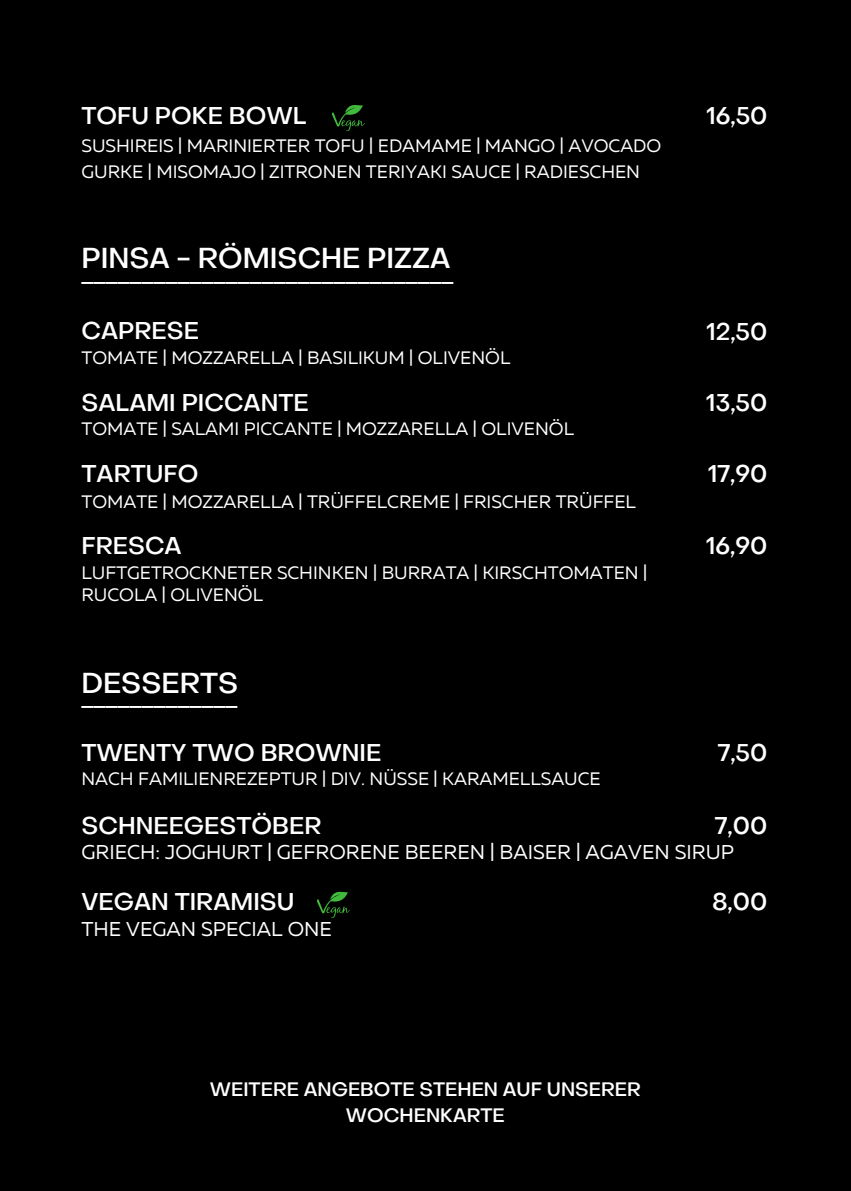
<style>
.page{position:relative;width:851px;height:1191px;background:#fff}
.page>*{position:absolute;margin:0;border:0;box-sizing:border-box;transform-origin:0 0}
.t1{font:500 28.6px "Object Sans";color:#fff}
.t2{font:500 24px "Object Sans";color:#fff}
.t3{font:20px "Muller";color:#fff}
.t4{font:500 19.2px "Object Sans";color:#fff}
.t5{font:18px "Muller";color:#fff}
</style>
<div class="page">
<div style="left:0;top:0;width:850px;height:1190px;background:#000"></div>
<svg style="left:317px;top:891px;width:32px;height:27px"></svg>
<svg style="left:332px;top:105px;width:32px;height:26px"></svg>
<p class="t2" style="left:81px;top:107px;width:226px">TOFU POKE BOWL</p>
<p class="t2" style="left:706px;top:107px;width:62px">16,50</p>
<p class="t5" style="left:81px;top:138px;width:581px">SUSHIREIS | MARINIERTER TOFU | EDAMAME | MANGO | AVOCADO</p>
<p class="t5" style="left:81px;top:164px;width:560px">GURKE | MISOMAJO | ZITRONEN TERIYAKI SAUCE | RADIESCHEN</p>
<p class="t1" style="left:81px;top:247px;width:370px">PINSA - RÖMISCHE PIZZA</p>
<p class="t2" style="left:81px;top:264px;width:373px">_______________________________</p>
<p class="t2" style="left:81px;top:321px;width:119px">CAPRESE</p>
<p class="t5" style="left:81px;top:351px;width:430px">TOMATE | MOZZARELLA | BASILIKUM | OLIVENÖL</p>
<p class="t2" style="left:706px;top:322px;width:62px">12,50</p>
<p class="t2" style="left:81px;top:393px;width:229px">SALAMI PICCANTE</p>
<p class="t2" style="left:706px;top:393px;width:62px">13,50</p>
<p class="t5" style="left:81px;top:421px;width:494px">TOMATE | SALAMI PICCANTE | MOZZARELLA | OLIVENÖL</p>
<p class="t2" style="left:81px;top:464px;width:118px">TARTUFO</p>
<p class="t5" style="left:81px;top:494px;width:555px">TOMATE | MOZZARELLA | TRÜFFELCREME | FRISCHER TRÜFFEL</p>
<p class="t2" style="left:81px;top:537px;width:102px">FRESCA</p>
<p class="t5" style="left:81px;top:565px;width:567px">LUFTGETROCKNETER SCHINKEN | BURRATA | KIRSCHTOMATEN |</p>
<p class="t5" style="left:81px;top:587px;width:183px">RUCOLA | OLIVENÖL</p>
<p class="t1" style="left:81px;top:672px;width:158px">DESSERTS</p>
<p class="t2" style="left:81px;top:688px;width:157px">_____________</p>
<p class="t2" style="left:81px;top:744px;width:301px">TWENTY TWO BROWNIE</p>
<p class="t5" style="left:81px;top:772px;width:520px">NACH FAMILIENREZEPTUR | DIV. NÜSSE | KARAMELLSAUCE</p>
<p class="t2" style="left:81px;top:816px;width:241px">SCHNEEGESTÖBER</p>
<p class="t2" style="left:708px;top:464px;width:60px">17,90</p>
<p class="t2" style="left:706px;top:537px;width:62px">16,90</p>
<p class="t2" style="left:717px;top:744px;width:51px">7,50</p>
<p class="t2" style="left:714px;top:816px;width:54px">7,00</p>
<p class="t3" style="left:81px;top:844px;width:653px">GRIECH: JOGHURT | GEFRORENE BEEREN | BAISER | AGAVEN SIRUP</p>
<p class="t2" style="left:81px;top:893px;width:214px">VEGAN TIRAMISU</p>
<p class="t3" style="left:81px;top:921px;width:252px">THE VEGAN SPECIAL ONE</p>
<p class="t4" style="left:210px;top:1082px;width:432px">WEITERE ANGEBOTE STEHEN AUF UNSERER</p>
<p class="t4" style="left:346px;top:1108px;width:160px">WOCHENKARTE</p>
<p class="t2" style="left:711px;top:893px;width:57px">8,00</p>
</div>
